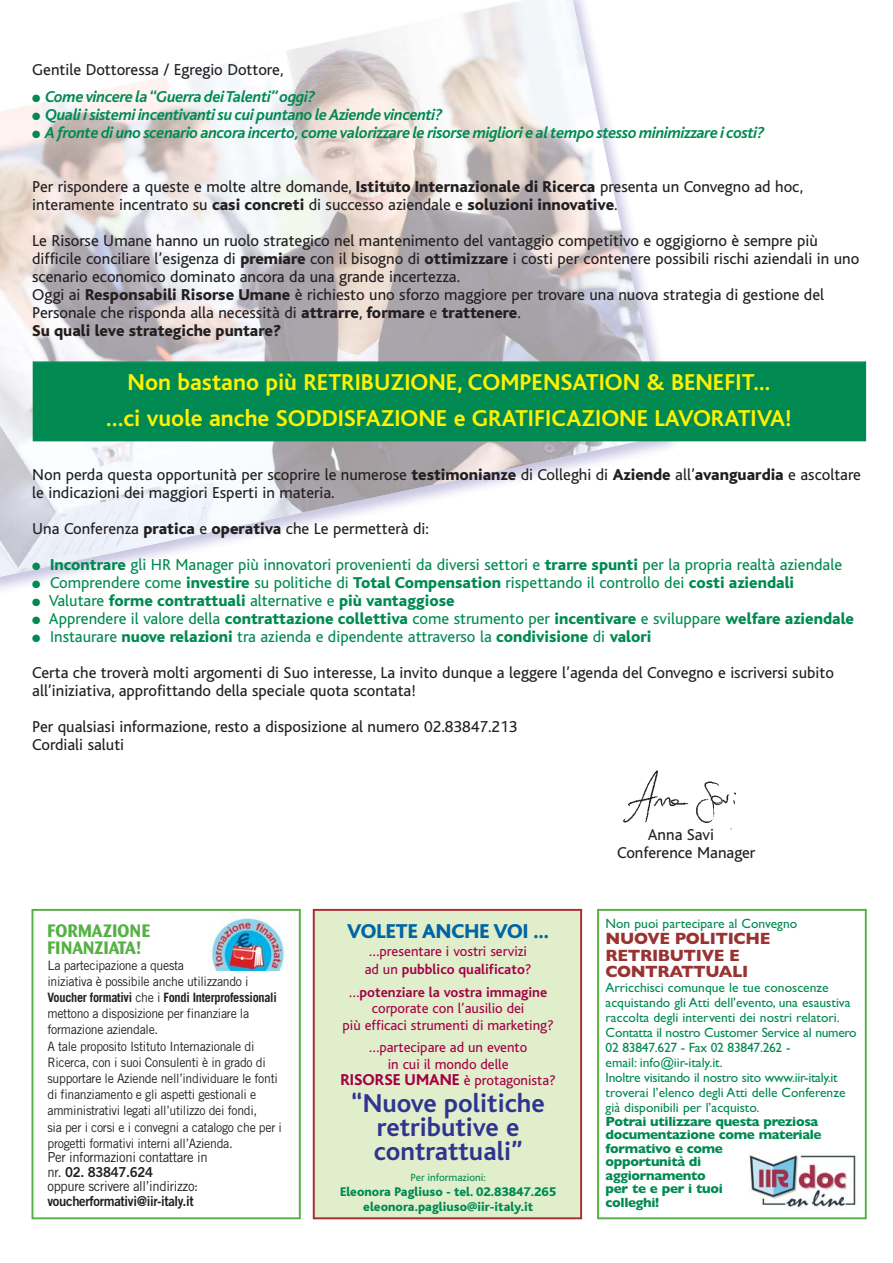
<style>
.page{position:relative;width:893px;height:1263px;background:#fff}
.page>*{position:absolute;margin:0;border:0;box-sizing:border-box;transform-origin:0 0}
.t1{font:700 27px/24px "Bliss";color:#2e3490;text-align:center}
.t2{font:700 24px/36px "Bliss";color:#fff200;text-align:center}
.t3{font:800 21px "Bliss";color:#0065a4}
.t4{font:700 17.85px/16.2px "Barmeno";letter-spacing:.02em;color:#55b145}
.t5{font:16.5px/18px "Bliss";color:#231f20}
.t6{font:16.5px "Bliss";color:#008a52}
.t7{font:italic 700 16.5px "Bliss";letter-spacing:-.02em;color:#008a52}
.t8{font:800 16.5px "Bliss";color:#008a52}
.t9{font:700 16.5px/16.5px "Gill Sans";letter-spacing:-.025em;color:#983332}
.t10{font:14.55px/16.5px "Bliss";color:#a40046;text-align:center}
.t11{font:13.8px "Trade Gothic";letter-spacing:-.025em;color:#231f20;scale:.95 1}
.t12{font:13.8px "Trade Gothic Bold Two";letter-spacing:-.025em;color:#231f20;scale:.95 1}
.t13{font:13.5px/15px "Gill Sans";color:#008a52}
.t14{font:700 13.5px/13.5px "Gill Sans";letter-spacing:-.025em;color:#008a52}
.t15{font:800 13.2px/15px "Bliss";color:#008a52;text-align:center}
.t16{font:12.9px/16.2px "Trade Gothic";letter-spacing:-.025em;color:#231f20}
.t17{font:10.95px "Bliss";color:#008a52}
.s1{font-weight:800}
.s2{font-weight:400}
.s3{color:#008a52}
.s4{font-weight:800;color:#008a52}
.s5{font-weight:700}
.s6{font-family:"Trade Gothic"}
.s7{font-weight:800;font-size:16.5px}
</style>
<div class="page">
<img style="left:623px;top:770px;width:113px;height:60px">
<img style="left:0;top:0;width:665px;height:578px">
<div style="left:34px;top:363px;width:830px;height:77px;background:#008a52"></div>
<div style="left:33px;top:361px;width:833px;height:80px;border:2px solid #008a52"></div>
<div style="left:31px;top:909px;width:270px;height:310px;border:2px solid #55b145"></div>
<div style="left:315px;top:911px;width:265px;height:306px;background:#e1eecb"></div>
<div style="left:313px;top:909px;width:269px;height:310px;border:2px solid #a72c31"></div>
<div style="left:597px;top:909px;width:269px;height:310px;border:2px solid #55b145"></div>
<img style="left:749px;top:1154px;width:107px;height:54px">
<img style="left:209px;top:916px;width:78px;height:54px">
<p class="t5" style="left:32px;top:61px;width:253px">Gentile Dottoressa / Egregio Dottore,</p>
<p class="t7" style="left:32px;top:88px;width:284px">● Come vincere la “Guerra dei Talenti” oggi?</p>
<p class="t7" style="left:32px;top:106px;width:412px">● Quali i sistemi incentivanti su cui puntano le Aziende vincenti?</p>
<p class="t7" style="left:32px;top:124px;width:734px">● A fronte di uno scenario ancora incerto, come valorizzare le risorse migliori e al tempo stesso minimizzare i costi?</p>
<p class="t5" style="left:32px;top:178px;width:772px">Per rispondere a queste e molte altre domande, <span class="s1">Istituto Internazionale di Ricerca</span> presenta un Convegno ad hoc, interamente incentrato su <span class="s1">casi concreti</span> di successo aziendale e <span class="s1">soluzioni innovative</span>.</p>
<p class="t5" style="left:32px;top:232px;width:828px">Le Risorse Umane hanno un ruolo strategico nel mantenimento del vantaggio competitivo e oggigiorno è sempre più difficile conciliare l’esigenza di <span class="s1">premiare</span> con il bisogno di <span class="s1">ottimizzare</span> i costi per contenere possibili rischi aziendali in uno scenario economico dominato ancora da una grande incertezza.<br>Oggi ai <span class="s1">Responsabili Risorse Umane</span> è richiesto uno sforzo maggiore per trovare una nuova strategia di gestione del Personale che risponda alla necessità di <span class="s1">attrarre</span>, <span class="s1">formare</span> e <span class="s1">trattenere</span>.<br><span class="s1">Su quali leve strategiche puntare?</span></p>
<h2 class="t2" style="left:106px;top:365px;width:687px">Non bastano più RETRIBUZIONE, COMPENSATION &amp; BENEFIT...<br>…ci vuole anche SODDISFAZIONE e GRATIFICAZIONE LAVORATIVA!</h2>
<p class="t5" style="left:32px;top:466px;width:830px">Non perda questa opportunità per scoprire le numerose <span class="s1">testimonianze</span> di Colleghi di <span class="s1">Aziende</span> all’<span class="s1">avanguardia</span> e ascoltare le indicazioni dei maggiori Esperti in materia.</p>
<p class="t5" style="left:32px;top:520px;width:398px">Una Conferenza <span class="s1">pratica</span> e <span class="s1">operativa</span> che Le permetterà di:</p>
<p class="t6" style="left:32px;top:556px;width:811px">● <span class="s1">Incontrare</span> gli HR Manager più innovatori provenienti da diversi settori e <span class="s1">trarre spunti</span> per la propria realtà aziendale</p>
<p class="t6" style="left:32px;top:574px;width:763px">● Comprendere come <span class="s1">investire</span> su politiche di <span class="s1">Total Compensation</span> rispettando il controllo dei <span class="s1">costi aziendali</span></p>
<p class="t8" style="left:32px;top:592px;width:424px">● <span class="s2">Valutare</span> forme contrattuali <span class="s2">alternative e</span> più vantaggiose</p>
<p class="t8" style="left:32px;top:610px;width:823px">● <span class="s2">Apprendere il valore della</span> contrattazione collettiva <span class="s2">come strumento per</span> incentivare <span class="s2">e sviluppare</span> welfare aziendale</p>
<p class="t5" style="left:32px;top:619px;width:803px;line-height:36px"><span class="s3">● Instaurare</span> <span class="s4">nuove relazioni</span> <span class="s3">tra azienda e dipendente attraverso la</span> <span class="s4">condivisione</span> <span class="s3">di</span> <span class="s4">valori<br></span>Certa che troverà molti argomenti di Suo interesse, La invito dunque a leggere l’agenda del Convegno e iscriversi subito</p>
<p class="t5" style="left:32px;top:673px;width:486px;line-height:36px">all’iniziativa, approfittando della speciale quota scontata!<br>Per qualsiasi informazione, resto a disposizione al numero 02.83847.213</p>
<p class="t5" style="left:32px;top:736px;width:93px">Cordiali saluti</p>
<p class="t4" style="left:47px;top:923px;width:104px">FORMAZIONE<br>FINANZIATA!</p>
<p class="t16" style="left:47px;top:957px;width:236px">La partecipazione a questa<br>iniziativa è possibile anche utilizzando i <span class="s5">Voucher formativi</span> che i <span class="s5">Fondi Interprofessionali </span>mettono a disposizione per finanziare la formazione aziendale.<br>A tale proposito Istituto Internazionale di Ricerca, con i suoi Consulenti è in grado di supportare le Aziende nell’individuare le fonti di finanziamento e gli aspetti gestionali e amministrativi legati all’utilizzo dei fondi,<br>sia per i corsi e i convegni a catalogo che per i progetti formativi interni all’Azienda.</p>
<p class="t11" style="left:47px;top:1149px;width:170px">Per informazioni contattare in</p>
<p class="t12" style="left:47px;top:1163px;width:113px"><span class="s6">nr.</span> 02. 83847.624</p>
<p class="t11" style="left:47px;top:1178px;width:160px">oppure scrivere all’indirizzo:</p>
<p class="t12" style="left:47px;top:1192px;width:155px">voucherformativi@iir-italy.it</p>
<p class="t3" style="left:347px;top:920px;width:203px">VOLETE ANCHE VOI …</p>
<p class="t10" style="left:365px;top:943px;width:168px;line-height:18px">…presentare i vostri servizi ad un <span class="s5">pubblico qualificato</span>?</p>
<p class="t10" style="left:342px;top:984px;width:213px">…<span class="s5">potenziare la vostra immagine </span>corporate con l’ausilio dei<br>più efficaci strumenti di marketing?</p>
<p class="t10" style="left:340px;top:1039px;width:217px">…partecipare ad un evento<br>in cui il mondo delle<br><span class="s7">RISORSE UMANE</span> è protagonista?</p>
<h1 class="t1" style="left:351px;top:1092px;width:195px">“Nuove politiche retributive e contrattuali”</h1>
<p class="t17" style="left:410px;top:1172px;width:77px">Per informazioni:</p>
<p class="t15" style="left:340px;top:1185px;width:218px">Eleonora Pagliuso - tel. 02.83847.265 eleonora.pagliuso@iir-italy.it</p>
<p class="t5" style="left:617px;top:826px;width:140px;text-indent:31px">Anna Savi<br>Conference Manager</p>
<p class="t13" style="left:605px;top:915px;width:193px">Non puoi partecipare al Convegno</p>
<p class="t9" style="left:605px;top:930px;width:166px">NUOVE POLITICHE<br>RETRIBUTIVE E<br>CONTRATTUALI</p>
<p class="t13" style="left:605px;top:980px;width:252px">Arricchisci comunque le tue conoscenze acquistando gli Atti dell’evento, una esaustiva raccolta degli interventi dei nostri relatori.<br>Contatta il nostro Customer Service al numero 02 83847.627 - Fax 02 83847.262 -<br>email: info@iir-italy.it.<br>Inoltre visitando il nostro sito www.iir-italy.it troverai l’elenco degli Atti delle Conferenze già disponibili per l’acquisto.</p>
<p class="t14" style="left:605px;top:1114px;width:217px">Potrai utilizzare questa preziosa documentazione come materiale formativo e come<br>opportunità di<br>aggiornamento<br>per te e per i tuoi<br>colleghi!</p>
</div>
